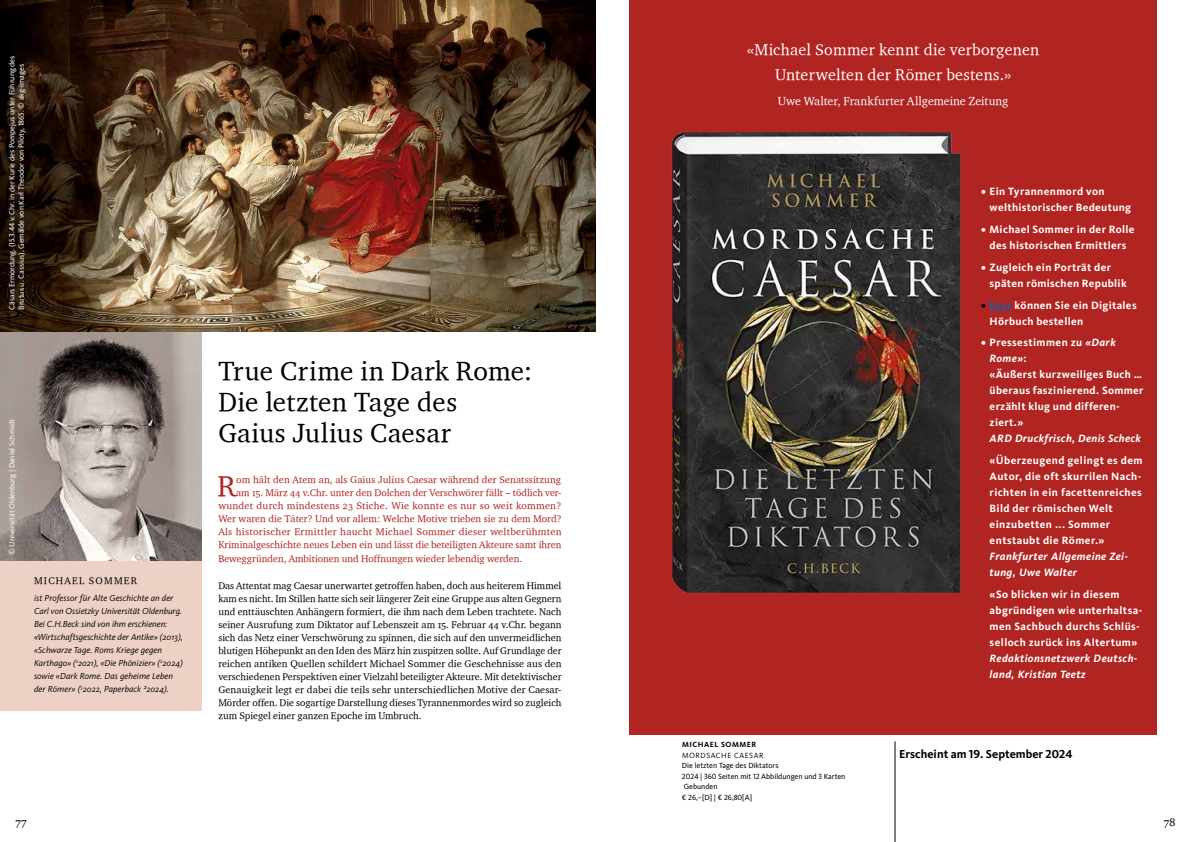
<style>
.page{position:relative;width:1191px;height:842px;background:#fff}
.page>*{position:absolute;margin:0;border:0;box-sizing:border-box;transform-origin:0 0}
.t1{font:29.4px "Charter OSITCTT";color:#b02421}
.t2{font:27px/31px "Charter OSITCTT";letter-spacing:.01em;color:#000}
.t3{font:16px/25px "Charter OSITCTT";letter-spacing:.015em;color:#fff;text-align:center}
.t4{font:12px "Charter OSITCTT";color:#fff}
.t5{font:700 12px "Kievit Pro";color:#000}
.t6{font:12px "Charter OSITCTT";color:#000}
.t7{font:700 11px/16px "Kievit Pro";letter-spacing:.03em;color:#fff}
.t8{font:italic 700 11px/16px "Kievit Pro";letter-spacing:.04em;color:#fff}
.t9{font:10px/13px "Charter OSITCTT";color:#000;text-align:justify}
.t10{font:10px/13px "Charter OSITCTT";color:#b02421;text-align:right}
.t11{font:10px "Charter OSITCTT";letter-spacing:.12em;color:#000}
.t12{font:italic 9px/13px "Kievit Pro";color:#000}
.t13{font:7.8px/9.5px "Kievit Pro";color:#fff}
.t14{font:7.8px/10.5px "Kievit Pro";color:#000}
.t15{font:7.8px "Kievit Pro";letter-spacing:.07em;color:#000}
.t16{font:700 7.8px "Kievit Pro";letter-spacing:.07em;color:#000}
.s1{color:#000}
.s2{color:#275b9b}
.s3{font-style:italic}
</style>
<div class="page">
<div style="left:629px;top:0;width:528px;height:734px;background:#b02421"></div>
<svg style="left:989px;top:310px;width:23px;height:1px"></svg>
<img style="left:672px;top:132px;width:289px;height:461px">
<hr style="left:894px;top:741px;width:1px;height:101px;background:#000">
<img style="left:0;top:0;width:595px;height:332px">
<div style="left:0;top:561px;width:201px;height:150px;background:#edd1c5"></div>
<img style="left:0;top:332px;width:201px;height:229px">
<p class="t13" style="left:7px;top:310px;width:256px;rotate:-90deg">Cäsars Ermordung. (15.3.44 v. Chr. in der Kurie des Pompejus unter Führung des<br>Brutus u. Cassius). Gemälde von Karl Theodor von Piloty, 1865. © akg-images</p>
<p class="t13" style="left:7px;top:555px;width:137px;rotate:-90deg">© Universität Oldenburg | Daniel Schmidt</p>
<p class="t11" style="left:34px;top:575px;width:105px">MICHAEL SOMMER</p>
<p class="t12" style="left:34px;top:591px;width:150px">ist Professor für Alte Geschichte an der Carl von Ossietzky Universität Oldenburg.<br>Bei C.H.Beck sind von ihm erschienen: «Wirtschaftsgeschichte der Antike» (2013), «Schwarze Tage. Roms Kriege gegen Karthago» (<sup>2</sup>2021), «Die Phönizier» (<sup>2</sup>2024) sowie «Dark Rome. Das geheime Leben der Römer» (<sup>5</sup>2022, Paperback ²2024).</p>
<h2 class="t2" style="left:218px;top:355px;width:316px">True Crime in Dark Rome:<br>Die letzten Tage des<br>Gaius Julius Caesar</h2>
<p class="t10" style="left:218px;top:473px;width:345px">om hält den Atem an, als Gaius Julius Caesar während der Senatssitzung<br>am 15. März 44 v.Chr. unter den Dolchen der Verschwörer fällt – tödlich ver&shy;wundet durch mindestens 23 Stiche. Wie konnte es nur so weit kommen?<br>Wer waren die Täter? Und vor allem: Welche Motive trieben sie zu dem Mord?<br>Als historischer Ermittler haucht Michael Sommer dieser weltberühmten Kriminalgeschichte neues Leben ein und lässt die beteiligten Akteure samt ihren</p>
<p class="t10" style="left:218px;top:552px;width:305px">Beweggründen, Ambitionen und Hoffnungen wieder lebendig werden.</p>
<p class="t9" style="left:218px;top:579px;width:345px">Das Attentat mag Caesar unerwartet getroffen haben, doch aus heiterem Himmel kam es nicht. Im Stillen hatte sich seit längerer Zeit eine Gruppe aus alten Gegnern und enttäuschten Anhängern formiert, die ihm nach dem Leben trachtete. Nach seiner Ausrufung zum Diktator auf Lebenszeit am 15. Februar 44 v.Chr. begann sich das Netz einer Verschwörung zu spinnen, die sich auf den unvermeidlichen blutigen Höhepunkt an den Iden des März hin zuspitzen sollte. Auf Grundlage der reichen antiken Quellen schildert Michael Sommer die Geschehnisse aus den verschiedenen Perspektiven einer Vielzahl beteiligter Akteure. Mit detektivischer Genauigkeit legt er dabei die teils sehr unterschiedlichen Motive der Caesar-Mörder offen. Die sogartige Darstellung dieses Tyrannenmordes wird so zugleich zum Spiegel einer ganzen Epoche im Umbruch.</p>
<h1 class="t1" style="left:217px;top:468px;width:20px">R</h1>
<h3 class="t3" style="left:747px;top:37px;width:294px">«Michael Sommer kennt die verborgenen<br>Unterwelten der Römer bestens.»</h3>
<p class="t4" style="left:778px;top:93px;width:232px">Uwe Walter, Frankfurter Allgemeine Zeitung</p>
<p class="t16" style="left:682px;top:740px;width:76px">MICHAEL SOMMER</p>
<p class="t15" style="left:682px;top:750px;width:83px">MORDSACHE CAESAR</p>
<p class="t14" style="left:682px;top:760px;width:165px">Die letzten Tage des Diktators<br>2024 | 360 Seiten mit 12 Abbildungen und 3 Karten<br>Gebunden<br>€ 26,–[D] | € 26,80[A]</p>
<p class="t7" style="left:989px;top:184px;width:143px;text-indent:-9px">• Ein Tyrannenmord von welthistorischer Bedeutung</p>
<p class="t7" style="left:981px;top:221px;width:155px;text-align:center">• Michael Sommer in der Rolle des historischen Ermittlers</p>
<p class="t7" style="left:989px;top:259px;width:139px;text-indent:-9px">• Zugleich ein Porträt der späten römischen Republik</p>
<p class="t7" style="left:989px;top:297px;width:148px;text-indent:-9px"><span class="s1">•</span> <span class="s2">Hier</span> können Sie ein Digitales<br>Hörbuch bestellen</p>
<p class="t7" style="left:989px;top:334px;width:155px;text-indent:-9px">• Pressestimmen zu <span class="s3">«Dark<br>Rome»</span>:<br>«Äußerst kurzweiliges Buch … überaus faszinierend. Sommer erzählt klug und differen&shy;ziert.»</p>
<p class="t8" style="left:989px;top:430px;width:153px">ARD Druckfrisch, Denis Scheck</p>
<p class="t7" style="left:989px;top:452px;width:154px">«Überzeugend gelingt es dem<br>Autor, die oft skurrilen Nach&shy;richten in ein facettenreiches<br>Bild der römischen Welt einzubetten ... Sommer entstaubt die Römer.»</p>
<p class="t8" style="left:989px;top:548px;width:140px">Frankfurter Allgemeine Zei&shy;tung, Uwe Walter</p>
<p class="t7" style="left:989px;top:586px;width:154px">«So blicken wir in diesem abgründigen wie unterhaltsa&shy;men Sachbuch durchs Schlüs&shy;selloch zurück ins Altertum»</p>
<p class="t8" style="left:989px;top:650px;width:149px">Redaktionsnetzwerk Deutsch&shy;land, Kristian Teetz</p>
<p class="t5" style="left:899px;top:746px;width:175px">Erscheint am 19. September 2024</p>
<p class="t6" style="left:16px;top:814px;width:13px">77</p>
<p class="t6" style="left:1163px;top:814px;width:13px">78</p>
</div>
